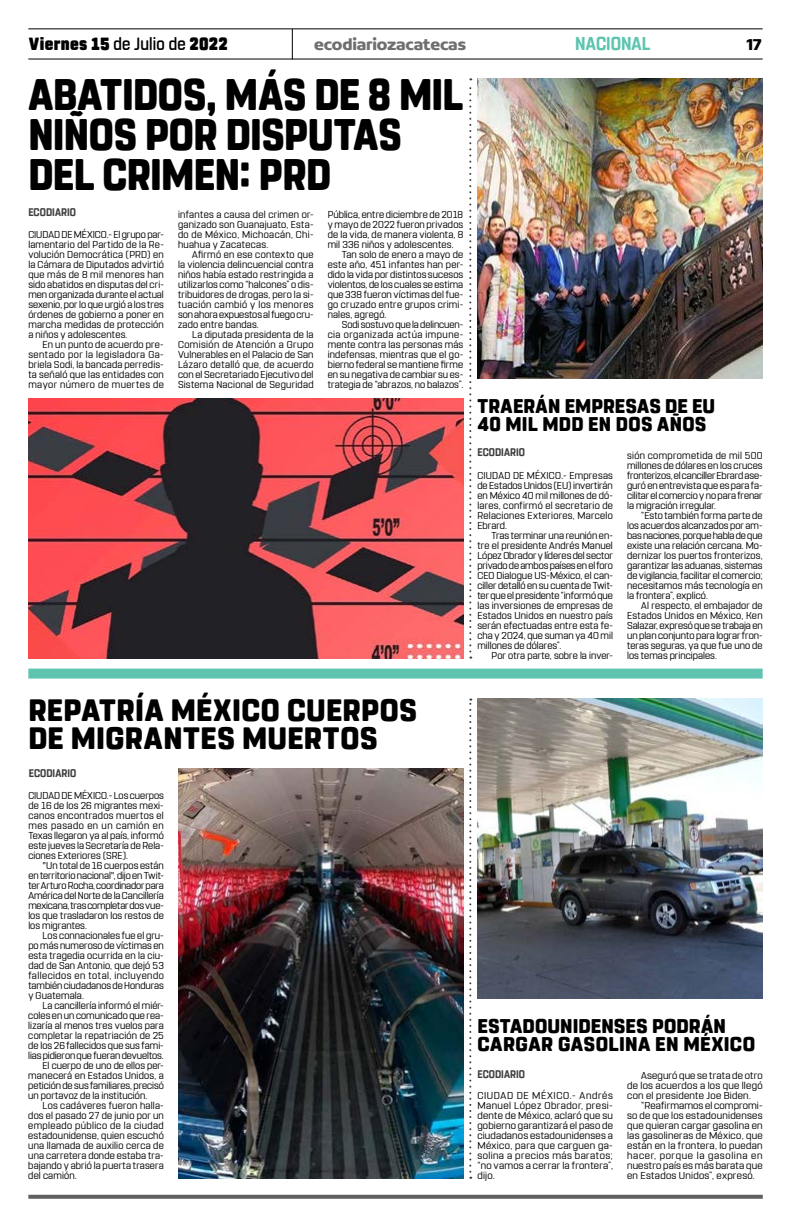
<style>
.page{position:relative;width:791px;height:1225px;background:#fff}
.page>*{position:absolute;margin:0;border:0;box-sizing:border-box;transform-origin:0 0}
.t1{font:800 44px/40px "Rohn Rounded";letter-spacing:-.015em;color:#000;scale:.91 1}
.t2{font:800 30.8px/28px "Rohn Rounded";letter-spacing:.015em;color:#000}
.t3{font:800 19.8px/18px "Rohn Rounded";letter-spacing:.015em;color:#000}
.t4{font:700 18.6px "Rohn Rounded";color:#5ec4af;scale:.91 1}
.t5{font:900 17.6px "Rohn Rounded";letter-spacing:.02em;color:#000;scale:.91 1}
.t6{font:700 16.9px "Concord";letter-spacing:-.01em;color:#706f6f}
.t7{font:700 16.9px "Concord";color:#000}
.t8{font:700 11px "Rohn Rounded";letter-spacing:.005em;color:#3d3d3d;scale:.91 1}
.t9{font:10px/10px "Rohn Rounded";letter-spacing:.015em;color:#000;text-align:justify}
.t10{font:10px "Rohn Rounded";letter-spacing:-.005em;color:#000}
.t11{font:10px "Rohn Rounded";letter-spacing:-.01em;color:#000}
.t12{font:10px "Rohn Rounded";letter-spacing:.045em;color:#000}
.t13{font:10px "Rohn Rounded";letter-spacing:.04em;color:#000}
.s1{font-weight:500}
</style>
<div class="page">
<svg style="left:28px;top:1194px;width:735px;height:4px;background:#7f7f7f"></svg>
<div style="left:28px;top:668px;width:735px;height:10px;background:#5ec4af"></div>
<hr style="left:28px;top:28px;width:735px;height:1px;background:#000">
<hr style="left:28px;top:59px;width:735px;height:1px;background:#000">
<hr style="left:292px;top:29px;width:1px;height:31px;background:#000">
<img style="left:28px;top:398px;width:435px;height:260px">
<svg style="left:469px;top:78px;width:2px;height:580px"></svg>
<svg style="left:469px;top:698px;width:2px;height:480px"></svg>
<img style="left:178px;top:768px;width:285px;height:410px">
<img style="left:477px;top:78px;width:286px;height:300px">
<img style="left:477px;top:698px;width:286px;height:300px">
<h3 class="t5" style="left:29px;top:33px;width:220px">Viernes 15 <span class="s1">de Julio de</span> 2022</h3>
<h3 class="t6" style="left:314px;top:34px;width:153px">ecodiariozacatecas</h3>
<h3 class="t4" style="left:575px;top:32px;width:84px">NACIONAL</h3>
<h3 class="t7" style="left:746px;top:34px;width:17px">17</h3>
<h1 class="t1" style="left:28px;top:75px;width:479px">ABATIDOS, MÁS DE 8 MIL<br>NIÑOS POR DISPUTAS<br>DEL CRIMEN: PRD</h1>
<p class="t8" style="left:28px;top:206px;width:54px">ECODIARIO</p>
<p class="t9" style="left:28px;top:230px;width:137px">CIUDAD DE MÉXICO.- El grupo par&shy;lamentario del Partido de la Re&shy;volución Democrática (PRD) en la Cámara de Diputados advirtió que más de 8 mil menores han sido abatidos en disputas del cri&shy;men organizada durante el actual sexenio, por lo que urgió a los tres órdenes de gobierno a poner en marcha medidas de protección a niños y adolescentes.</p>
<p class="t9" style="left:28px;top:340px;width:137px;text-indent:14px">En un punto de acuerdo pre&shy;sentado por la legisladora Ga&shy;briela Sodi, la bancada perredis&shy;ta señaló que las entidades con mayor número de muertes de</p>
<p class="t9" style="left:328px;top:210px;width:137px">Pública, entre diciembre de 2018</p>
<p class="t9" style="left:328px;top:220px;width:137px">y mayo de 2022 fueron privados</p>
<p class="t9" style="left:328px;top:230px;width:137px">de la vida, de manera violenta, 8</p>
<p class="t9" style="left:328px;top:240px;width:127px">mil 336 niños y adolescentes.</p>
<p class="t9" style="left:342px;top:250px;width:123px">Tan solo de enero a mayo de</p>
<p class="t9" style="left:328px;top:260px;width:137px">este año, 451 infantes han per-</p>
<p class="t9" style="left:328px;top:270px;width:137px">dido la vida por distintos sucesos</p>
<p class="t9" style="left:328px;top:280px;width:137px">violentos, de los cuales se estima</p>
<p class="t9" style="left:328px;top:290px;width:137px">que 338 fueron víctimas del fue-</p>
<p class="t9" style="left:328px;top:300px;width:137px">go cruzado entre grupos crimi-</p>
<p class="t9" style="left:328px;top:310px;width:60px">nales, agregó.</p>
<p class="t10" style="left:342px;top:319px;width:123px">Sodi sostuvo que la delincuen-</p>
<p class="t12" style="left:328px;top:329px;width:137px">cia organizada actúa impune-</p>
<p class="t9" style="left:328px;top:340px;width:137px">mente contra las personas más</p>
<p class="t9" style="left:328px;top:350px;width:137px">indefensas, mientras que el go-</p>
<p class="t9" style="left:328px;top:360px;width:137px">bierno federal se mantiene firme</p>
<p class="t9" style="left:328px;top:370px;width:137px">en su negativa de cambiar su es-</p>
<p class="t9" style="left:328px;top:380px;width:137px">trategia de “abrazos, no balazos”.</p>
<p class="t9" style="left:178px;top:210px;width:137px">infantes a causa del crimen or&shy;ganizado son Guanajuato, Esta&shy;do de México, Michoacán, Chi&shy;huahua y Zacatecas.</p>
<p class="t9" style="left:178px;top:250px;width:137px;text-indent:14px">Afirmó en ese contexto que la violencia delincuencial contra niños había estado restringida a utilizarlos como “halcones” o dis&shy;tribuidores de drogas, pero la si&shy;tuación cambió y los menores son ahora expuestos al fuego cru&shy;zado entre bandas.</p>
<p class="t9" style="left:178px;top:330px;width:137px;text-indent:14px">La diputada presidenta de la Comisión de Atención a Grupo Vulnerables en el Palacio de San Lázaro detalló que, de acuerdo con el Secretariado Ejecutivo del Sistema Nacional de Seguridad</p>
<h2 class="t2" style="left:28px;top:696px;width:390px">REPATRÍA MÉXICO CUERPOS<br>DE MIGRANTES MUERTOS</h2>
<p class="t8" style="left:29px;top:766px;width:54px">ECODIARIO</p>
<p class="t9" style="left:28px;top:790px;width:137px">CIUDAD DE MÉXICO.- Los cuerpos de 16 de los 26 migrantes mexi&shy;canos encontrados muertos el mes pasado en un camión en Texas llegaron ya al país, informó este jueves la Secretaría de Rela&shy;ciones Exteriores (SRE).</p>
<p class="t9" style="left:28px;top:860px;width:137px;text-indent:14px">"Un total de 16 cuerpos están en territorio nacional", dijo en Twit&shy;ter Arturo Rocha, coordinador para América del Norte de la Cancillería mexicana, tras completar dos vue&shy;los que trasladaron los restos de los migrantes.</p>
<p class="t9" style="left:28px;top:930px;width:137px;text-indent:14px">Los connacionales fue el gru&shy;po más numeroso de víctimas en esta tragedia ocurrida en la ciu&shy;dad de San Antonio, que dejó 53 fallecidos en total, incluyendo también ciudadanos de Honduras y Guatemala.</p>
<p class="t9" style="left:43px;top:1000px;width:123px">La cancillería informó el miér-</p>
<p class="t9" style="left:28px;top:1010px;width:137px">coles en un comunicado que rea-</p>
<p class="t9" style="left:28px;top:1020px;width:137px">lizaría al menos tres vuelos para</p>
<p class="t9" style="left:28px;top:1030px;width:137px">completar la repatriación de 25</p>
<p class="t9" style="left:28px;top:1040px;width:137px">de los 26 fallecidos que sus fami-</p>
<p class="t11" style="left:28px;top:1049px;width:137px">lias pidieron que fueran devueltos.</p>
<p class="t9" style="left:42px;top:1060px;width:123px">El cuerpo de uno de ellos per-</p>
<p class="t9" style="left:28px;top:1070px;width:137px">manecerá en Estados Unidos, a</p>
<p class="t10" style="left:28px;top:1079px;width:137px">petición de sus familiares, precisó</p>
<p class="t9" style="left:28px;top:1090px;width:120px">un portavoz de la institución.</p>
<p class="t9" style="left:42px;top:1100px;width:123px">Los cadáveres fueron halla-</p>
<p class="t9" style="left:28px;top:1110px;width:137px">dos el pasado 27 de junio por un</p>
<p class="t13" style="left:28px;top:1119px;width:137px">empleado público de la ciudad</p>
<p class="t9" style="left:28px;top:1130px;width:137px">estadounidense, quien escuchó</p>
<p class="t9" style="left:28px;top:1140px;width:137px">una llamada de auxilio cerca de</p>
<p class="t9" style="left:28px;top:1150px;width:137px">una carretera donde estaba tra-</p>
<p class="t9" style="left:28px;top:1160px;width:137px">bajando y abrió la puerta trasera</p>
<p class="t9" style="left:28px;top:1170px;width:50px">del camión.</p>
<h3 class="t3" style="left:477px;top:397px;width:239px">TRAERÁN EMPRESAS DE EU<br>40 MIL MDD EN DOS AÑOS</h3>
<p class="t9" style="left:477px;top:470px;width:137px">CIUDAD DE MÉXICO.- Empresas de Estados Unidos (EU) invertirán en México 40 mil millones de dó&shy;lares, confirmó el secretario de Relaciones Exteriores, Marcelo Ebrard.</p>
<p class="t9" style="left:477px;top:530px;width:137px;text-indent:14px">Tras terminar una reunión en&shy;tre el presidente Andrés Manuel López Obrador y líderes del sector privado de ambos países en el foro CEO Dialogue US-México, el can&shy;ciller detalló en su cuenta de Twit&shy;ter que el presidente “informó que las inversiones de empresas de Estados Unidos en nuestro país serán efectuadas entre esta fe&shy;cha y 2024, que suman ya 40 mil millones de dólares”.</p>
<p class="t9" style="left:492px;top:650px;width:123px">Por otra parte, sobre la inver-</p>
<p class="t8" style="left:477px;top:446px;width:54px">ECODIARIO</p>
<p class="t9" style="left:627px;top:450px;width:137px">sión comprometida de mil 500 millones de dólares en los cruces fronterizos, el canciller Ebrard ase&shy;guró en entrevista que es para fa&shy;cilitar el comercio y no para frenar la migración irregular.</p>
<p class="t9" style="left:627px;top:510px;width:137px;text-indent:14px">“Esto también forma parte de los acuerdos alcanzados por am&shy;bas naciones, porque habla de que existe una relación cercana. Mo&shy;dernizar los puertos fronterizos, garantizar las aduanas, sistemas de vigilancia, facilitar el comercio; necesitamos más tecnología en la frontera”, explicó.</p>
<p class="t9" style="left:627px;top:600px;width:137px;text-indent:14px">Al respecto, el embajador de Estados Unidos en México, Ken Salazar, expresó que se trabaja en un plan conjunto para lograr fron&shy;teras seguras, ya que fue uno de los temas principales.</p>
<h3 class="t3" style="left:477px;top:1017px;width:279px">ESTADOUNIDENSES PODRÁN<br>CARGAR GASOLINA EN MÉXICO</h3>
<p class="t9" style="left:477px;top:1090px;width:137px">CIUDAD DE MÉXICO.- Andrés Manuel López Obrador, presi&shy;dente de México, aclaró que su gobierno garantizará el paso de ciudadanos estadounidenses a México, para que carguen ga&shy;solina a precios más baratos; “no vamos a cerrar la frontera”, dijo.</p>
<p class="t8" style="left:477px;top:1067px;width:54px">ECODIARIO</p>
<p class="t9" style="left:627px;top:1070px;width:137px;text-indent:14px">Aseguró que se trata de otro de los acuerdos a los que llegó con el presidente Joe Biden.</p>
<p class="t9" style="left:627px;top:1100px;width:137px;text-indent:14px">“Reafirmamos el compromi&shy;so de que los estadounidenses que quieran cargar gasolina en las gasolineras de México, que están en la frontera, lo puedan hacer, porque la gasolina en nuestro país es más barata que en Estados Unidos”, expresó.</p>
</div>
